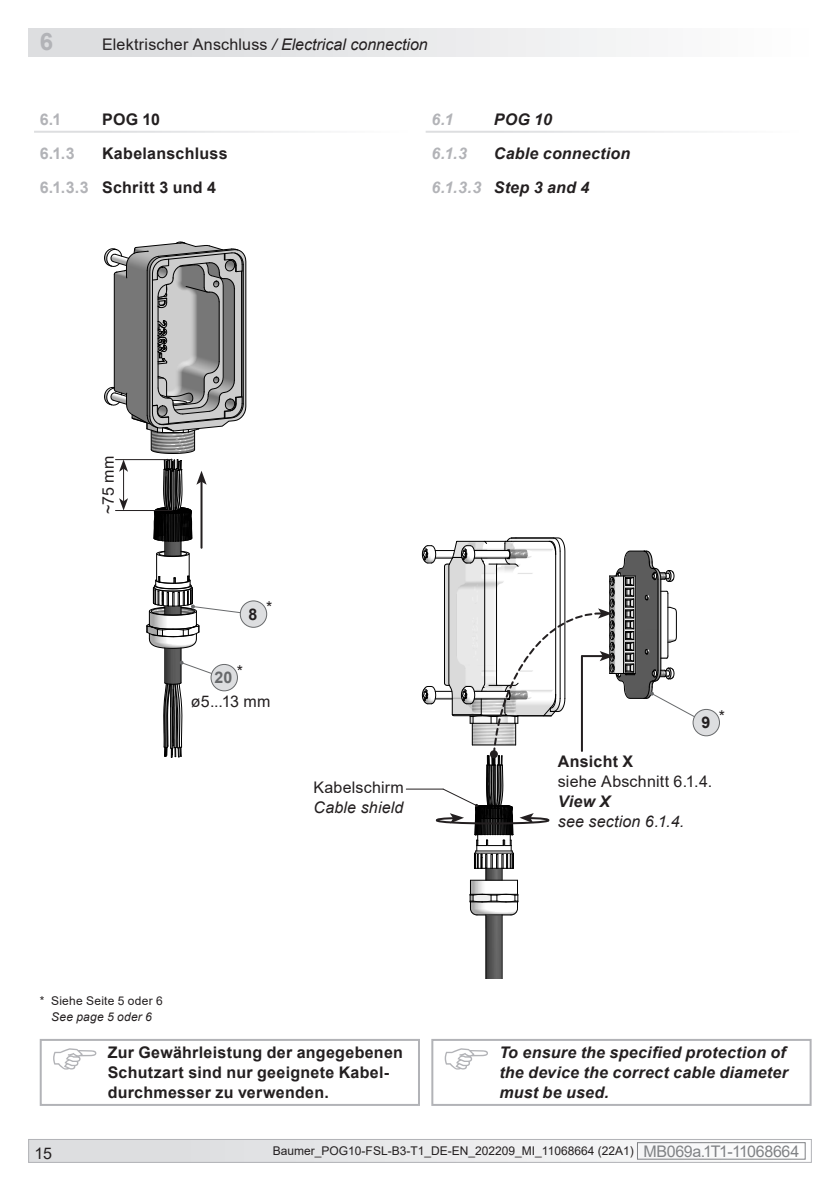
<style>
.page{position:relative;width:840px;height:1191px;background:#fff}
.page>*{position:absolute;margin:0;border:0;box-sizing:border-box;transform-origin:0 0}
.MB-Leiste_oben_links{font:700 24px "Arial";color:#b2b3b7}
.Achtung_DE{font:700 16px/20px "Arial";letter-spacing:.015em;color:#231f20}
.Achtung_EN{font:italic 700 16px/20px "Arial";letter-spacing:.015em;color:#231f20}
.DE_links{font:16px/20px "Arial";letter-spacing:.01em;color:#231f20}
.MB-Leiste_oben_links-2{font:16px "Arial";letter-spacing:.01em;color:#231f20}
.EN_links{font:italic 16px/20px "Arial";letter-spacing:.01em;color:#231f20}
.Kapitel_1-1-1-1_DE{font:700 16px "Arial";letter-spacing:.015em;color:#231f20}
.Kapitel_1-1-1-1_EN{font:italic 700 16px "Arial";letter-spacing:.015em;color:#231f20}
.Kapitel_1-1-1_ohne_I{font:italic 700 16px "Arial";letter-spacing:.015em;color:#231f20}
.Kapitel_1-1-1_ohne_I-2{font:700 16px "Arial";letter-spacing:.015em;color:#231f20}
.Kapitel_1-1_ohne_Inh{font:700 16px "Arial";color:#231f20}
.Kapitel_1-1-1_ohne_I-3{font:700 16px "Arial";color:#b2b3b7}
.Kapitel_1-1_ohne_Inh-2{font:italic 700 16px "Arial";color:#231f20}
.Kapitel_1-1-1_ohne_I-4{font:italic 700 16px "Arial";color:#b2b3b7}
.Kapitel_1-1_ohne_Inh-3{font:700 16px "Arial";color:#b2b3b7}
.Kapitel_1-1_ohne_Inh-4{font:italic 700 16px "Arial";color:#b2b3b7}
.Bezugszahl_Option{font:700 16px "Arial";color:#67696b}
.Bezugszahl_Inhalt{font:700 16px "Arial";color:#231f20}
.t1{font:12px "Arial";color:#231f20}
.t2{font:12px/16px "Arial";letter-spacing:.02em;color:#231f20;text-align:center}
.s1{font-style:italic}
.s2{color:#b2b3b7}
.s3{font-weight:700}
.s4{font-size:16px;color:#808285}
</style>
<div class="page">
<div style="left:29px;top:1139px;width:781px;height:23px;background:linear-gradient(to right,#dbdcdf,#f4f4f4)"></div>
<div style="left:637px;top:1142px;width:168px;height:17px;border:1px solid #808285"></div>
<div style="left:28px;top:1139px;width:783px;height:23px;border:1px solid #b2b3b7"></div>
<svg style="left:53px;top:1048px;width:43px;height:21px"></svg>
<div style="left:40px;top:1039px;width:380px;height:67px;border:2px solid #b2b3b7"></div>
<svg style="left:444px;top:1048px;width:43px;height:21px"></svg>
<div style="left:431px;top:1039px;width:380px;height:67px;border:2px solid #b2b3b7"></div>
<img style="left:161px;top:542px;width:77px;height:150px">
<hr style="left:164px;top:648px;width:1px;height:35px;background:#000">
<hr style="left:180px;top:648px;width:1px;height:35px;background:#000">
<hr style="left:164px;top:513px;width:1px;height:43px;background:#000">
<hr style="left:180px;top:513px;width:1px;height:43px;background:#000">
<hr style="left:200px;top:481px;width:2px;height:67px;background:#231f20">
<svg style="left:104px;top:242px;width:142px;height:300px"></svg>
<svg style="left:163px;top:660px;width:62px;height:98px"></svg>
<div style="left:211px;top:664px;width:26px;height:27px;background:#dddee0;border-radius:50%"></div>
<div style="left:210px;top:664px;width:28px;height:27px;border:1px solid #67696b;border-radius:50%"></div>
<svg style="left:146px;top:551px;width:104px;height:97px"></svg>
<div style="left:240px;top:601px;width:26px;height:26px;background:#dddee0;border-radius:50%"></div>
<div style="left:240px;top:600px;width:27px;height:28px;border:1px solid #67696b;border-radius:50%"></div>
<img style="left:475px;top:915px;width:38px;height:63px">
<hr style="left:485px;top:915px;width:1px;height:63px;background:#000">
<hr style="left:501px;top:915px;width:1px;height:63px;background:#000">
<hr style="left:406px;top:788px;width:37px;height:1px;background:#231f20">
<svg style="left:422px;top:537px;width:284px;height:378px"></svg>
<div style="left:692px;top:709px;width:27px;height:27px;background:#dddee0;border-radius:50%"></div>
<div style="left:692px;top:709px;width:27px;height:27px;border:1px solid #67696b;border-radius:50%"></div>
<div style="left:28px;top:28px;width:783px;height:29px;background:linear-gradient(to right,#d8d9db,#fdfdfd)"></div>
<p class="MB-Leiste_oben_links" style="left:40px;top:24px;width:15px">6</p>
<p class="MB-Leiste_oben_links-2" style="left:102px;top:33px;width:327px">Elektrischer Anschluss <span class="s1">/ Electrical connection</span></p>
<p class="Kapitel_1-1_ohne_Inh-3" style="left:40px;top:108px;width:23px">6.1</p>
<p class="Kapitel_1-1_ohne_Inh" style="left:102px;top:108px;width:59px">POG 10</p>
<p class="Kapitel_1-1-1_ohne_I-3" style="left:40px;top:142px;width:36px">6.1.3</p>
<p class="Kapitel_1-1-1_ohne_I-2" style="left:102px;top:142px;width:127px">Kabelanschluss</p>
<p class="Kapitel_1-1-1-1_DE" style="left:40px;top:176px;width:178px"><span class="s2">6.1.3.3</span> Schritt 3 und 4</p>
<p class="Kapitel_1-1_ohne_Inh-4" style="left:431px;top:109px;width:24px">6.1</p>
<p class="Kapitel_1-1_ohne_Inh-2" style="left:493px;top:109px;width:60px">POG 10</p>
<p class="Kapitel_1-1-1_ohne_I-4" style="left:431px;top:143px;width:37px">6.1.3</p>
<p class="Kapitel_1-1-1_ohne_I" style="left:493px;top:143px;width:138px">Cable connection</p>
<p class="Kapitel_1-1-1-1_EN" style="left:431px;top:177px;width:159px"><span class="s2">6.1.3.3</span> Step 3 and 4</p>
<p class="DE_links" style="left:98px;top:513px;width:59px;rotate:-90deg">~75 mm</p>
<p class="Bezugszahl_Inhalt" style="left:248px;top:603px;width:10px">8</p>
<p class="DE_links" style="left:266px;top:597px;width:8px">*</p>
<p class="DE_links" style="left:237px;top:661px;width:8px">*</p>
<p class="Bezugszahl_Option" style="left:214px;top:666px;width:19px">20</p>
<p class="DE_links" style="left:191px;top:691px;width:81px">ø5...13 mm</p>
<p class="DE_links" style="left:313px;top:777px;width:92px">Kabelschirm</p>
<p class="EN_links" style="left:313px;top:798px;width:91px">Cable shield</p>
<p class="t2" style="left:40px;top:993px;width:124px">* Siehe Seite 5 oder 6<br><span class="s1">See page 5 oder 6</span></p>
<p class="Bezugszahl_Inhalt" style="left:701px;top:711px;width:10px">9</p>
<p class="DE_links" style="left:718px;top:706px;width:8px">*</p>
<p class="DE_links" style="left:557px;top:751px;width:156px"><span class="s3">Ansicht X<br></span>siehe Abschnitt 6.1.4.</p>
<p class="EN_links" style="left:557px;top:791px;width:128px"><span class="s3">View X<br></span>see section 6.1.4.</p>
<p class="Achtung_DE" style="left:108px;top:1042px;width:296px">Zur Gewährleistung der angegebenen<br>Schutzart sind nur geeignete Kabel&shy;durchmesser zu verwenden.</p>
<p class="Achtung_EN" style="left:499px;top:1043px;width:290px">To ensure the specified protection of the device the correct cable diameter must be used.</p>
<p class="MB-Leiste_oben_links-2" style="left:35px;top:1142px;width:19px">15</p>
<p class="t1" style="left:273px;top:1143px;width:527px">Baumer_POG10-FSL-B3-T1_DE-EN_202209_MI_11068664 (22A1) <span class="s4">MB069a.1T1 - 11068664</span></p>
</div>
